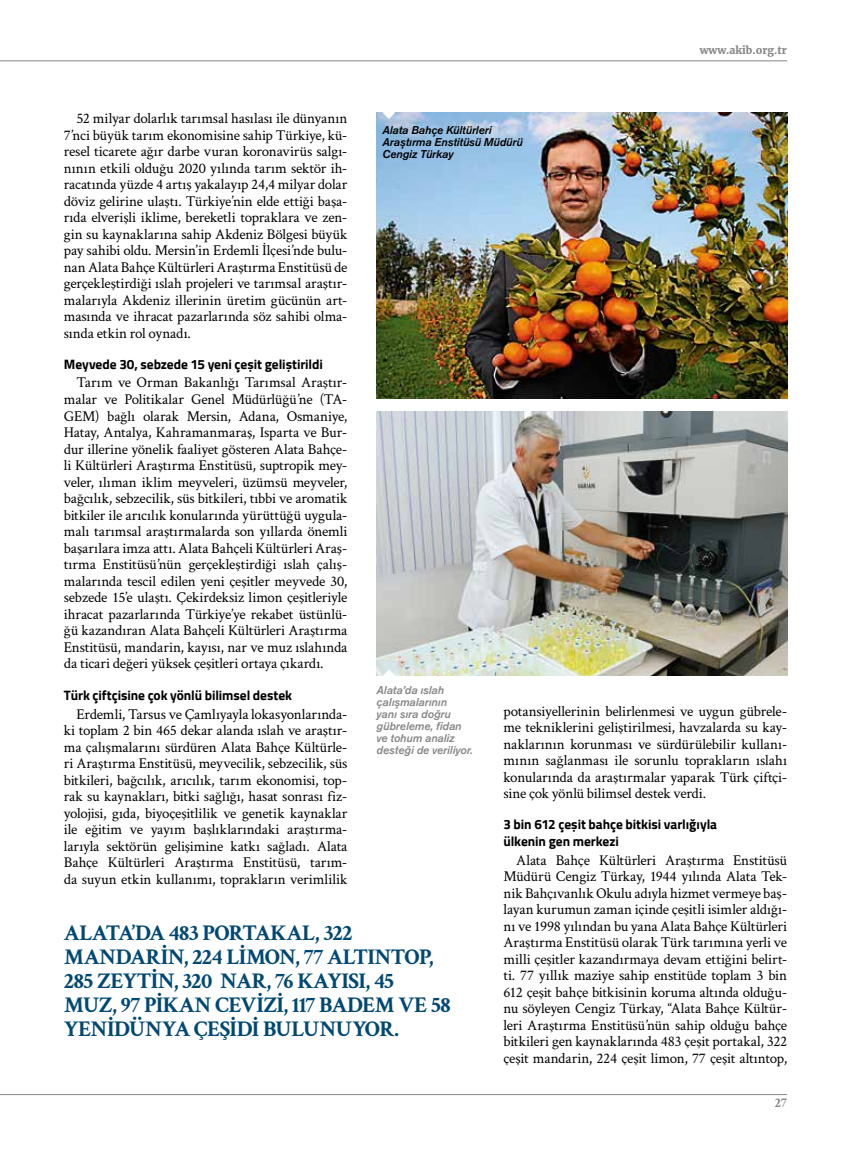
<style>
.page{position:relative;width:851px;height:1149px;background:#fff}
.page>*{position:absolute;margin:0;border:0;box-sizing:border-box;transform-origin:0 0}
.t1{font:700 22.5px/23.9px "Crimson Text";letter-spacing:-.025em;color:#004874}
.t2{font:15px/16.5px "Crimson Text";letter-spacing:-.005em;color:#000;text-align:justify}
.t3{font:700 13.5px/16.5px "Titillium Web";letter-spacing:-.005em;color:#000}
.t4{font:700 13.5px "Crimson Text";color:#878787}
.t5{font:italic 500 11.25px/12px "Akzidenz Grotesk";letter-spacing:-.005em;color:#878787}
.t6{font:italic 500 11.25px/12px "Akzidenz Grotesk";letter-spacing:-.005em;color:#000}
.t7{font:900 10.5px "Merriweather";color:#878787}
</style>
<div class="page">
<hr style="left:0;top:1093px;width:787px;height:1px;background:#878787">
<hr style="left:0;top:60px;width:787px;height:1px;background:#878787">
<img style="left:376px;top:113px;width:411px;height:285px">
<img style="left:376px;top:411px;width:411px;height:264px">
<svg style="left:383px;top:112px;width:12px;height:7px"></svg>
<svg style="left:383px;top:669px;width:12px;height:6px"></svg>
<p class="t7" style="left:699px;top:43px;width:89px">www.akib.org.tr</p>
<p class="t2" style="left:64px;top:110px;width:285px;text-indent:13px">52 milyar dolarlık tarımsal hasılası ile dünyanın 7’nci büyük tarım ekonomisine sahip Türkiye, kü&shy;resel ticarete ağır darbe vuran koronavirüs salgı&shy;nının etkili olduğu 2020 yılında tarım sektör ih&shy;racatında yüzde 4 artış yakalayıp 24,4 milyar dolar döviz gelirine ulaştı. Türkiye’nin elde ettiği başa&shy;rıda elverişli iklime, bereketli topraklara ve zen&shy;gin su kaynaklarına sahip Akdeniz Bölgesi büyük pay sahibi oldu. Mersin’in Erdemli İlçesi’nde bulu&shy;nan Alata Bahçe Kültürleri Araştırma Enstitüsü de gerçekleştirdiği ıslah projeleri ve tarımsal araştır&shy;malarıyla Akdeniz illerinin üretim gücünün art&shy;masında ve ihracat pazarlarında söz sahibi olma&shy;sında etkin rol oynadı.</p>
<p class="t3" style="left:64px;top:355px;width:260px">Meyvede 30, sebzede 15 yeni çeşit geliştirildi</p>
<p class="t2" style="left:64px;top:374px;width:285px;text-indent:13px">Tarım ve Orman Bakanlığı Tarımsal Araştır&shy;malar ve Politikalar Genel Müdürlüğü’ne (TA-GEM) bağlı olarak Mersin, Adana, Osmaniye, Hatay, Antalya, Kahramanmaraş, Isparta ve Bur&shy;dur illerine yönelik faaliyet gösteren Alata Bahçe&shy;li Kültürleri Araştırma Enstitüsü, suptropik mey&shy;veler, ılıman iklim meyveleri, üzümsü meyveler, bağcılık, sebzecilik, süs bitkileri, tıbbi ve aromatik bitkiler ile arıcılık konularında yürüttüğü uygula&shy;malı tarımsal araştırmalarda son yıllarda önemli başarılara imza attı. Alata Bahçeli Kültürleri Araş&shy;tırma Enstitüsü’nün gerçekleştirdiği ıslah çalış&shy;malarında tescil edilen yeni çeşitler meyvede 30, sebzede 15’e ulaştı. Çekirdeksiz limon çeşitleriyle ihracat pazarlarında Türkiye’ye rekabet üstünlü&shy;ğü kazandıran Alata Bahçeli Kültürleri Araştırma Enstitüsü, mandarin, kayısı, nar ve muz ıslahında da ticari değeri yüksek çeşitleri ortaya çıkardı.</p>
<p class="t3" style="left:64px;top:686px;width:230px">Türk çiftçisine çok yönlü bilimsel destek</p>
<p class="t2" style="left:64px;top:705px;width:285px;text-indent:13px">Erdemli, Tarsus ve Çamlıyayla lokasyonlarında&shy;ki toplam 2 bin 465 dekar alanda ıslah ve araştır&shy;ma çalışmalarını sürdüren Alata Bahçe Kültürle&shy;ri Araştırma Enstitüsü, meyvecilik, sebzecilik, süs bitkileri, bağcılık, arıcılık, tarım ekonomisi, top&shy;rak su kaynakları, bitki sağlığı, hasat sonrası fiz&shy;yolojisi, gıda, biyoçeşitlilik ve genetik kaynaklar ile eğitim ve yayım başlıklarındaki araştırma&shy;larıyla sektörün gelişimine katkı sağladı. Alata Bahçe Kültürleri Araştırma Enstitüsü, tarım&shy;da suyun etkin kullanımı, toprakların verimlilik</p>
<p class="t2" style="left:503px;top:702px;width:285px">potansiyellerinin belirlenmesi ve uygun gübrele&shy;me tekniklerini geliştirilmesi, havzalarda su kay&shy;naklarının korunması ve sürdürülebilir kullanı&shy;mının sağlanması ile sorunlu toprakların ıslahı konularında da araştırmalar yaparak Türk çiftçi&shy;sine çok yönlü bilimsel destek verdi.</p>
<p class="t6" style="left:382px;top:124px;width:142px">Alata Bahçe Kültürleri<br>Araştırma Enstitüsü Müdürü<br>Cengiz Türkay</p>
<p class="t5" style="left:376px;top:684px;width:98px">Alata’da ıslah çalışmalarının<br>yanı sıra doğru gübreleme, fidan ve tohum analiz desteği de veriliyor.</p>
<p class="t3" style="left:503px;top:815px;width:215px">3 bin 612 çeşit bahçe bitkisi varlığıyla ülkenin gen merkezi</p>
<p class="t2" style="left:503px;top:850px;width:285px;text-indent:13px">Alata Bahçe Kültürleri Araştırma Enstitüsü Müdürü Cengiz Türkay, 1944 yılında Alata Tek&shy;nik Bahçıvanlık Okulu adıyla hizmet vermeye baş&shy;layan kurumun zaman içinde çeşitli isimler aldığı&shy;nı ve 1998 yılından bu yana Alata Bahçe Kültürleri Araştırma Enstitüsü olarak Türk tarımına yerli ve milli çeşitler kazandırmaya devam ettiğini belirt&shy;ti. 77 yıllık maziye sahip enstitüde toplam 3 bin 612 çeşit bahçe bitkisinin koruma altında olduğu&shy;nu söyleyen Cengiz Türkay, “Alata Bahçe Kültür&shy;leri Araştırma Enstitüsü’nün sahip olduğu bahçe bitkileri gen kaynaklarında 483 çeşit portakal, 322 çeşit mandarin, 224 çeşit limon, 77 çeşit altıntop,</p>
<h1 class="t1" style="left:64px;top:919px;width:371px">Alata’da 483 portakal, 322 mandarin, 224 limon, 77 altıntop,<br>285 ZEYTİN</h1>
<h1 class="t1" style="left:64px;top:967px;width:388px;text-indent:110px">, 320 nar, 76 kayısı, 45 muz, 97 pikan cevizi, 117 badem ve 58 yenidünya çeşidi bulunuyor.</h1>
<p class="t4" style="left:774px;top:1094px;width:14px">27</p>
</div>
